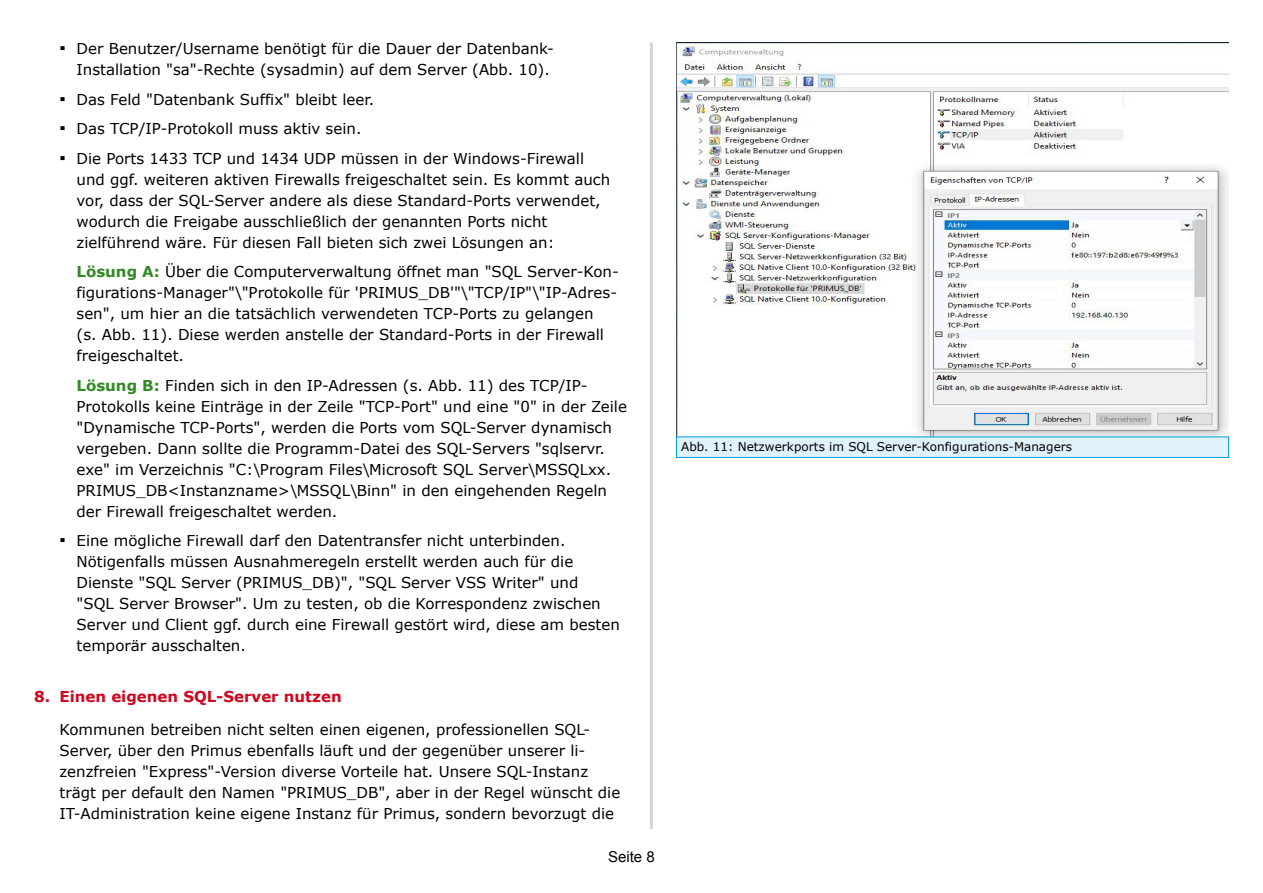
<style>
.page{position:relative;width:1263px;height:893px;background:#fff}
.page>*{position:absolute;margin:0;border:0;box-sizing:border-box;transform-origin:0 0}
.t1{font:15px/21px "Verdana";color:#000}
.t2{font:700 15px "Verdana";color:#cd071e}
.t3{font:15px "Arial";color:#000}
.t4{font:12px "Verdana";color:#000}
.s1{font-size:18px}
.s2{font-weight:700;color:#328925}
</style>
<div class="page">
<hr style="left:650px;top:43px;width:3px;height:786px;background:#d5d5d5">
<img style="left:676px;top:43px;width:553px;height:393px">
<div style="left:676px;top:437px;width:552px;height:20px;background:#e0f2fb"></div>
<div style="left:676px;top:437px;width:553px;height:21px;border:1px solid #009ee0"></div>
<p class="t1" style="left:60px;top:38px;width:496px;text-align:right"><span class="s1">▪</span> Der Benutzer/Username benötigt für die Dauer der Datenbank-<br>Installation "sa"-Rechte (sysadmin) auf dem Server (Abb. 10).</p>
<p class="t1" style="left:60px;top:88px;width:316px"><span class="s1">▪</span> Das Feld "Datenbank Suffix" bleibt leer.</p>
<p class="t1" style="left:60px;top:118px;width:303px"><span class="s1">▪</span> Das TCP/IP-Protokoll muss aktiv sein.</p>
<p class="t1" style="left:77px;top:147px;width:535px;text-indent:-17px"><span class="s1">▪</span> Die Ports 1433 TCP und 1434 UDP müssen in der Windows-Firewall und ggf. weiteren aktiven Firewalls freigeschaltet sein. Es kommt auch vor, dass der SQL-Server andere als diese Standard-Ports verwendet, wodurch die Freigabe ausschließlich der genannten Ports nicht zielführend wäre. Für diesen Fall bieten sich zwei Lösungen an:</p>
<p class="t1" style="left:77px;top:261px;width:544px"><span class="s2">Lösung A:</span> Über die Computerverwaltung öffnet man "SQL Server-Kon&shy;figurations-Manager"\"Protokolle für 'PRIMUS_DB'"\"TCP/IP"\"IP-Adres&shy;sen", um hier an die tatsächlich verwendeten TCP-Ports zu gelangen<br>(s. Abb. 11). Diese werden anstelle der Standard-Ports in der Firewall freigeschaltet.</p>
<p class="t1" style="left:77px;top:374px;width:552px"><span class="s2">Lösung B:</span> Finden sich in den IP-Adressen (s. Abb. 11) des TCP/IP-Protokolls keine Einträge in der Zeile "TCP-Port" und eine "0" in der Zeile "Dynamische TCP-Ports", werden die Ports vom SQL-Server dynamisch vergeben. Dann sollte die Programm-Datei des SQL-Servers "sqlservr. exe" im Verzeichnis "C:\Program Files\Microsoft SQL Server\MSSQLxx.<br>PRIMUS_DB&lt;Instanzname&gt;\MSSQL\Binn" in den eingehenden Regeln der Firewall freigeschaltet werden.</p>
<p class="t1" style="left:77px;top:530px;width:545px;text-indent:-17px"><span class="s1">▪</span> Eine mögliche Firewall darf den Datentransfer nicht unterbinden.<br>Nötigenfalls müssen Ausnahmeregeln erstellt werden auch für die Dienste "SQL Server (PRIMUS_DB)", "SQL Server VSS Writer" und<br>"SQL Server Browser". Um zu testen, ob die Korrespondenz zwischen Server und Client ggf. durch eine Firewall gestört wird, diese am besten temporär ausschalten.</p>
<p class="t2" style="left:34px;top:685px;width:309px">8. Einen eigenen SQL-Server nutzen</p>
<p class="t1" style="left:60px;top:719px;width:562px">Kommunen betreiben nicht selten einen eigenen, professionellen SQL-Server, über den Primus ebenfalls läuft und der gegenüber unserer li&shy;zenzfreien "Express"-Version diverse Vorteile hat. Unsere SQL-Instanz trägt per default den Namen "PRIMUS_DB", aber in der Regel wünscht die IT-Administration keine eigene Instanz für Primus, sondern bevorzugt die</p>
<p class="t3" style="left:608px;top:847px;width:48px">Seite 8</p>
<p class="t4" style="left:681px;top:438px;width:393px">Abb. 11: Netzwerkports im SQL Server-Konfigurations-Managers</p>
</div>
